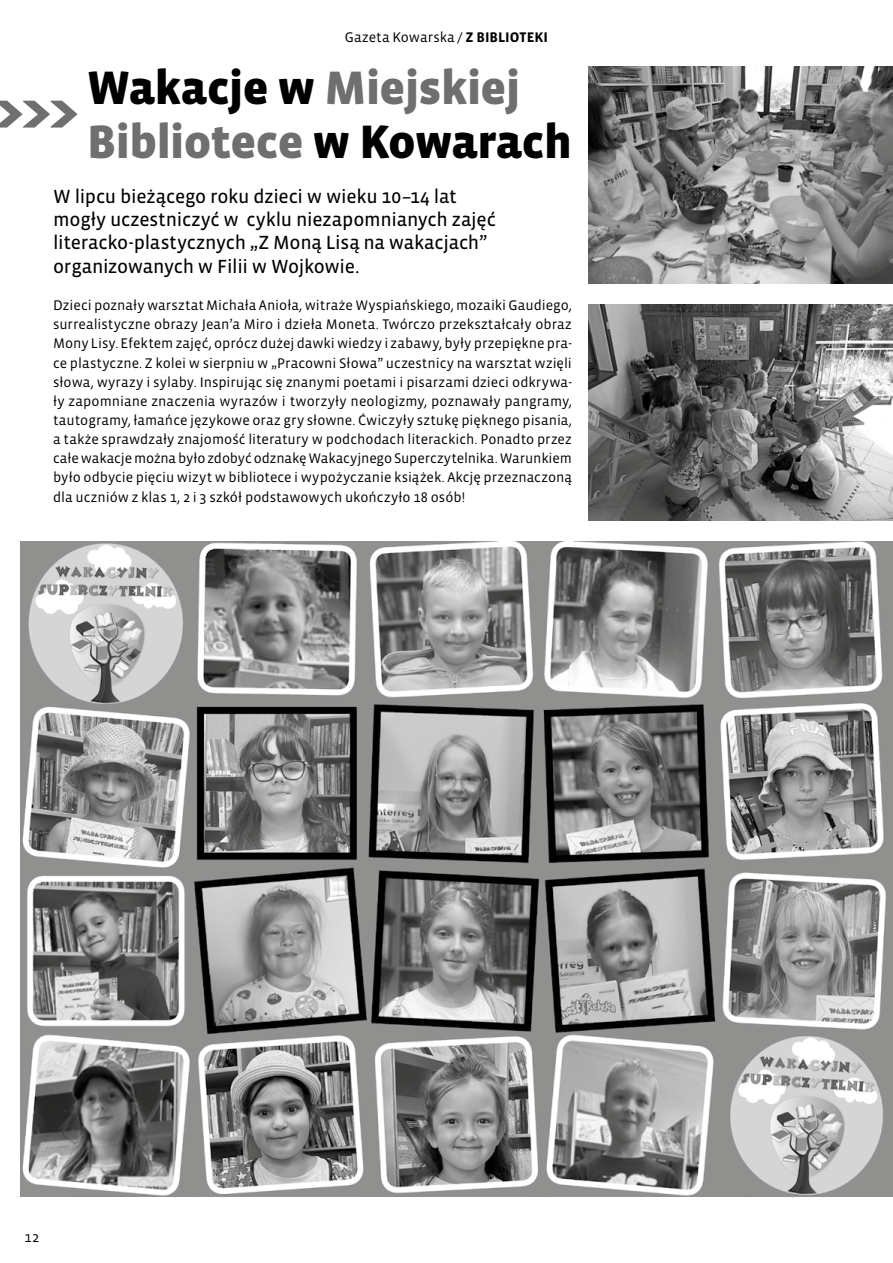
<style>
.page{position:relative;width:893px;height:1263px;background:#fff}
.page>*{position:absolute;margin:0;border:0;box-sizing:border-box;transform-origin:0 0}
.t1{font:900 48px/53.7px "Vista Sans OTCE";letter-spacing:-.01em;color:#706f6f}
.t2{font:19.5px/23.4px "Vista Sans OTCE";letter-spacing:-.015em;color:#000}
.t3{font:14.25px/19.2px "Vista Sans OTCE";color:#000;text-align:justify}
.s1{font-weight:700}
.s2{color:#000}
</style>
<div class="page">
<svg style="left:0;top:101px;width:78px;height:27px"></svg>
<img style="left:21px;top:542px;width:872px;height:654px">
<img style="left:589px;top:304px;width:304px;height:217px">
<img style="left:589px;top:67px;width:304px;height:216px">
<p class="t3" style="left:345px;top:28px;width:205px">Gazeta Kowarska / <span class="s1">Z BIBLIOTEKI</span></p>
<h1 class="t1" style="left:87px;top:61px;width:486px"><span class="s2">Wakacje w</span> Miejskiej<br>Bibliotece <span class="s2">w Kowarach</span></h1>
<h2 class="t2" style="left:53px;top:184px;width:444px">W lipcu bieżącego roku dzieci w wieku 10–14 lat mogły uczestniczyć w cyklu niezapomnianych zajęć literacko-plastycznych „Z Moną Lisą na wakacjach” organizowanych w Filii w Wojkowie.</h2>
<p class="t3" style="left:53px;top:296px;width:520px">Dzieci poznały warsztat Michała Anioła, witraże Wyspiańskiego, mozaiki Gaudiego, surrealistyczne obrazy Jean’a Miro i dzieła Moneta. Twórczo przekształcały obraz Mony Lisy. Efektem zajęć, oprócz dużej dawki wiedzy i zabawy, były przepiękne pra&shy;ce plastyczne. Z kolei w sierpniu w „Pracowni Słowa” uczestnicy na warsztat wzięli słowa, wyrazy i sylaby. Inspirując się znanymi poetami i pisarzami dzieci odkrywa&shy;ły zapomniane znaczenia wyrazów i tworzyły neologizmy, poznawały pangramy, tautogramy, łamańce językowe oraz gry słowne. Ćwiczyły sztukę pięknego pisania, a także sprawdzały znajomość literatury w podchodach literackich. Ponadto przez całe wakacje można było zdobyć odznakę Wakacyjnego Superczytelnika. Warunkiem było odbycie pięciu wizyt w bibliotece i wypożyczanie książek. Akcję przeznaczoną dla uczniów z klas 1, 2 i 3 szkół podstawowych ukończyło 18 osób!</p>
<p class="t3" style="left:25px;top:1227px;width:16px">12</p>
</div>
